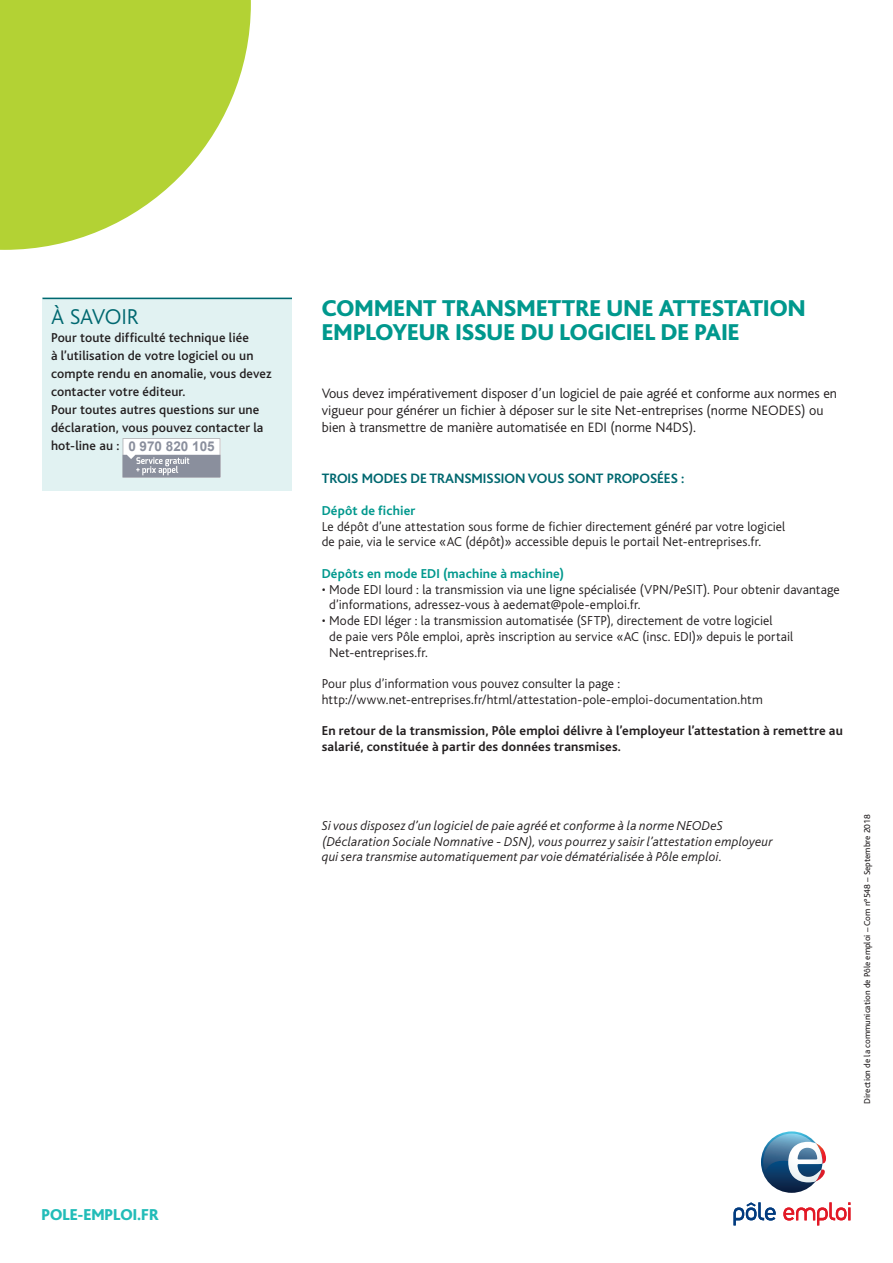
<style>
.page{position:relative;width:893px;height:1263px;background:#fff}
.page>*{position:absolute;margin:0;border:0;box-sizing:border-box;transform-origin:0 0}
.t1{font:800 24px/24px "Bliss";letter-spacing:.005em;color:#00988d}
.t2{font:300 22.5px "Bliss";letter-spacing:-.01em;color:#006870}
.t3{font:800 16.5px "Bliss";color:#22bcb8}
.t4{font:300 14.25px/17.1px "Bliss";color:#231f20}
.t5{font:700 14.25px "Bliss";color:#006870}
.t6{font:300 13.5px/15.8px "Bliss";letter-spacing:.01em;color:#231f20}
.t7{font:500 13.5px/18px "Bliss";letter-spacing:.01em;color:#231f20}
.t8{font:italic 300 13.5px/15.8px "Bliss";letter-spacing:.01em;color:#231f20}
.t9{font:700 13.5px/15.8px "Bliss";letter-spacing:.01em;color:#231f20}
.t10{font:700 13.5px "Bliss";letter-spacing:.015em;color:#00988d}
.t11{font:9px "Bliss";color:#231f20}
.s1{font-family:"Arial";font-weight:700;color:#8a8f9d}
</style>
<div class="page">
<div style="left:43px;top:298px;width:249px;height:193px;background:#e1f2f2"></div>
<svg style="left:123px;top:438px;width:97px;height:39px"></svg>
<hr style="left:43px;top:298px;width:249px;height:1px;background:#006870">
<svg style="left:0;top:0;width:251px;height:250px;fill:#b3d234"></svg>
<svg style="left:761px;top:1131px;width:61px;height:62px"></svg>
<svg style="left:763px;top:1133px;width:63px;height:49px"></svg>
<svg style="left:733px;top:1202px;width:43px;height:23px"></svg>
<svg style="left:783px;top:1202px;width:67px;height:23px"></svg>
<p class="t2" style="left:51px;top:305px;width:89px">À SAVOIR</p>
<p class="t7" style="left:51px;top:329px;width:222px">Pour toute difficulté technique liée<br>à l’utilisation de votre logiciel ou un compte rendu en anomalie, vous devez contacter votre éditeur.</p>
<p class="t7" style="left:51px;top:401px;width:214px">Pour toutes autres questions sur une déclaration, vous pouvez contacter la hot-line au : <span class="s1">0 970 820 105</span></p>
<p class="t3" style="left:41px;top:1206px;width:119px">POLE-EMPLOI.FR</p>
<p class="t1" style="left:322px;top:297px;width:485px">COMMENT TRANSMETTRE UNE ATTESTATION<br>EMPLOYEUR ISSUE DU LOGICIEL DE PAIE</p>
<p class="t4" style="left:322px;top:385px;width:517px">Vous devez impérativement disposer d’un logiciel de paie agréé et conforme aux normes en vigueur pour générer un fichier à déposer sur le site Net-entreprises (norme NEODES) ou bien à transmettre de manière automatisée en EDI (norme N4DS).</p>
<p class="t5" style="left:322px;top:471px;width:364px">TROIS MODES DE TRANSMISSION VOUS SONT PROPOSÉES :</p>
<p class="t10" style="left:322px;top:503px;width:95px">Dépôt de fichier</p>
<p class="t6" style="left:322px;top:519px;width:465px">Le dépôt d’une attestation sous forme de fichier directement généré par votre logiciel de paie, via le service «AC (dépôt)» accessible depuis le portail Net-entreprises.fr.</p>
<p class="t10" style="left:322px;top:566px;width:244px">Dépôts en mode EDI (machine à machine)</p>
<p class="t6" style="left:329px;top:582px;width:512px;text-indent:-7px">• Mode EDI lourd : la transmission via une ligne spécialisée (VPN/PeSIT). Pour obtenir davantage d’informations, adressez-vous à aedemat@pole-emploi.fr.</p>
<p class="t6" style="left:329px;top:613px;width:466px;text-indent:-7px">• Mode EDI léger : la transmission automatisée (SFTP), directement de votre logiciel<br>de paie vers Pôle emploi, après inscription au service «AC (insc. EDI)» depuis le portail<br>Net-entreprises.fr.</p>
<p class="t6" style="left:322px;top:676px;width:443px">Pour plus d’information vous pouvez consulter la page : http://www.net-entreprises.fr/html/attestation-pole-emploi-documentation.htm</p>
<p class="t9" style="left:322px;top:723px;width:523px">En retour de la transmission, Pôle emploi délivre à l’employeur l’attestation à remettre au salarié, constituée à partir des données transmises.</p>
<p class="t8" style="left:322px;top:818px;width:452px">Si vous disposez d’un logiciel de paie agréé et conforme à la norme NEODeS (Déclaration Sociale Nomnative - DSN), vous pourrez y saisir l’attestation employeur qui sera transmise automatiquement par voie dématérialisée à Pôle emploi.</p>
<p class="t11" style="left:862px;top:1103px;width:290px;rotate:-90deg">Direction de la communication de Pôle emploi – Com n°548 – Septembre 2018</p>
</div>
